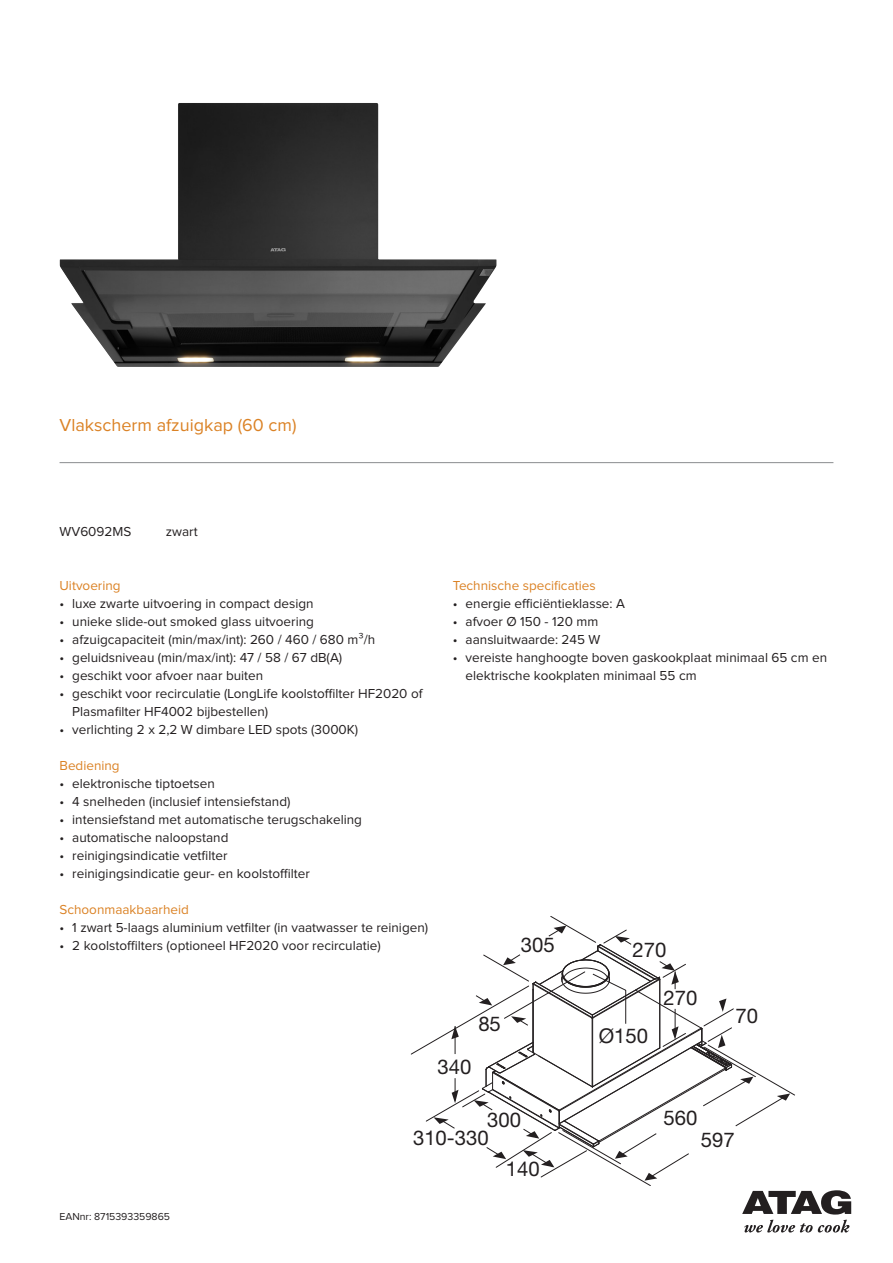
<style>
.page{position:relative;width:893px;height:1263px;background:#fff}
.page>*{position:absolute;margin:0;border:0;box-sizing:border-box;transform-origin:0 0}
.t1{font:20.4px "Helvetica Neue LT Std";color:#231f20}
.Productnaam{font:18px "Proxima Nova";color:#db8225}
.type_overzicht{font:13.5px/18px "Proxima Nova";color:#231f20}
.producttekst_tussenk{font:13.5px "Proxima Nova";color:#db8225}
.EANnr{font:10.5px "Proxima Nova";color:#231f20}
</style>
<div class="page">
<hr style="left:60px;top:462px;width:773px;height:1px;background:#8a8c8f">
<svg style="left:744px;top:1220px;width:105px;height:12px"></svg>
<img style="left:60px;top:103px;width:436px;height:264px">
<svg style="left:410px;top:916px;width:441px;height:298px"></svg>
<p class="Productnaam" style="left:60px;top:416px;width:239px">Vlakscherm afzuigkap (60 cm)</p>
<p class="type_overzicht" style="left:60px;top:523px;width:73px">WV6092MS</p>
<p class="type_overzicht" style="left:166px;top:523px;width:33px">zwart</p>
<p class="producttekst_tussenk" style="left:60px;top:579px;width:63px">Uitvoering</p>
<p class="type_overzicht" style="left:60px;top:595px;width:256px">• luxe zwarte uitvoering in compact design</p>
<p class="type_overzicht" style="left:60px;top:613px;width:256px">• unieke slide-out smoked glass uitvoering</p>
<p class="type_overzicht" style="left:60px;top:631px;width:317px">• afzuigcapaciteit (min/max/int): 260 / 460 / 680 m³/h</p>
<p class="type_overzicht" style="left:60px;top:649px;width:284px">• geluidsniveau (min/max/int): 47 / 58 / 67 dB(A)</p>
<p class="type_overzicht" style="left:60px;top:667px;width:205px">• geschikt voor afvoer naar buiten</p>
<p class="type_overzicht" style="left:72px;top:685px;width:352px;text-indent:-13px">• geschikt voor recirculatie (LongLife koolstoffilter HF2020 of<br>Plasmafilter HF4002 bijbestellen)</p>
<p class="type_overzicht" style="left:60px;top:721px;width:300px">• verlichting 2 x 2,2 W dimbare LED spots (3000K)</p>
<p class="producttekst_tussenk" style="left:60px;top:759px;width:62px">Bediening</p>
<p class="type_overzicht" style="left:60px;top:775px;width:157px">• elektronische tiptoetsen</p>
<p class="type_overzicht" style="left:60px;top:793px;width:232px">• 4 snelheden (inclusief intensiefstand)</p>
<p class="type_overzicht" style="left:60px;top:811px;width:304px">• intensiefstand met automatische terugschakeling</p>
<p class="type_overzicht" style="left:60px;top:829px;width:170px">• automatische naloopstand</p>
<p class="type_overzicht" style="left:60px;top:847px;width:169px">• reinigingsindicatie vetfilter</p>
<p class="type_overzicht" style="left:60px;top:865px;width:252px">• reinigingsindicatie geur- en koolstoffilter</p>
<p class="producttekst_tussenk" style="left:60px;top:903px;width:131px">Schoonmaakbaarheid</p>
<p class="type_overzicht" style="left:60px;top:919px;width:370px">• 1 zwart 5-laags aluminium vetfilter (in vaatwasser te reinigen)</p>
<p class="type_overzicht" style="left:60px;top:937px;width:323px">• 2 koolstoffilters (optioneel HF2020 voor recirculatie)</p>
<p class="producttekst_tussenk" style="left:453px;top:579px;width:144px">Technische specificaties</p>
<p class="type_overzicht" style="left:453px;top:595px;width:174px">• energie efficiëntieklasse: A</p>
<p class="type_overzicht" style="left:453px;top:613px;width:147px">• afvoer Ø 150 - 120 mm</p>
<p class="type_overzicht" style="left:453px;top:631px;width:149px">• aansluitwaarde: 245 W</p>
<p class="type_overzicht" style="left:466px;top:649px;width:363px;text-indent:-13px">• vereiste hanghoogte boven gaskookplaat minimaal 65 cm en elektrische kookplaten minimaal 55 cm</p>
<p class="t1" style="left:521px;top:933px;width:35px">305</p>
<p class="t1" style="left:632px;top:938px;width:35px">270</p>
<p class="t1" style="left:478px;top:1012px;width:24px">85</p>
<p class="t1" style="left:438px;top:1054px;width:35px">340</p>
<p class="t1" style="left:599px;top:1023px;width:51px">Ø150</p>
<p class="t1" style="left:663px;top:986px;width:35px">270</p>
<p class="t1" style="left:736px;top:1004px;width:24px">70</p>
<p class="EANnr" style="left:60px;top:1212px;width:112px">EANnr: 8715393359865</p>
<p class="t1" style="left:487px;top:1108px;width:35px">300</p>
<p class="t1" style="left:506px;top:1156px;width:35px">140</p>
<p class="t1" style="left:413px;top:1125px;width:77px">310-330</p>
<p class="t1" style="left:664px;top:1106px;width:35px">560</p>
<p class="t1" style="left:701px;top:1127px;width:35px">597</p>
</div>
